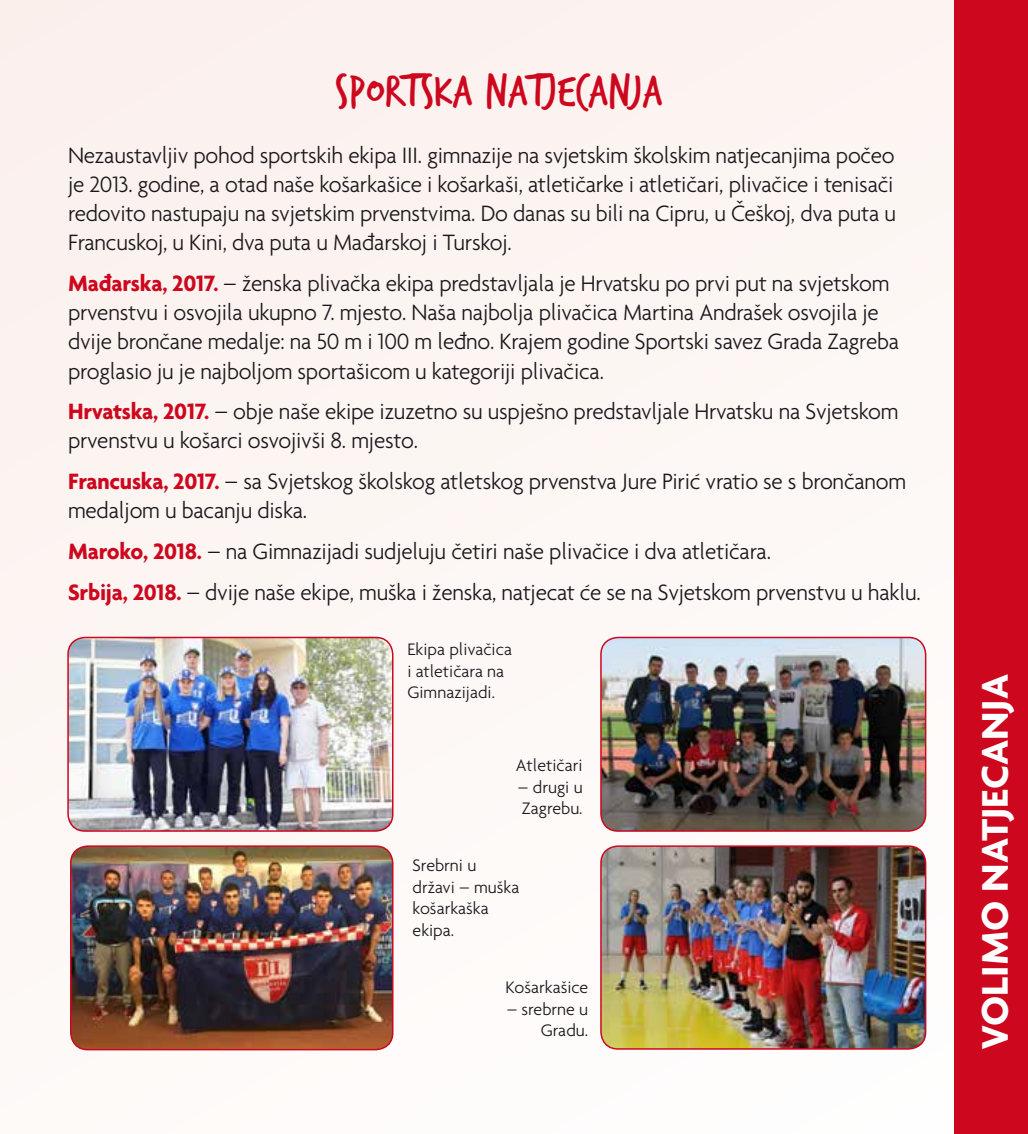
<style>
.page{position:relative;width:1028px;height:1134px;background:#fff}
.page>*{position:absolute;margin:0;border:0;box-sizing:border-box;transform-origin:0 0}
.t1{font:48px "Trash Hand";letter-spacing:.01em;color:#cd071e}
.t2{font:700 40px "Agenda";color:#fff}
.t3{font:300 24px/29.2px "Agenda";letter-spacing:-.01em;color:#1a171c}
.t4{font:300 18px/21.6px "Agenda";color:#1a171c}
.s1{font-weight:700;color:#cd071e}
</style>
<div class="page">
<div style="left:0;top:0;width:954px;height:1134px;background:#fcf5f3"></div>
<div style="left:954px;top:0;width:73px;height:1134px;background:#cd071e"></div>
<img style="left:71px;top:846px;width:322px;height:204px">
<div style="left:70px;top:845px;width:323px;height:205px;border:2px solid #cd071e;border-radius:17px"></div>
<img style="left:68px;top:637px;width:325px;height:194px">
<div style="left:67px;top:637px;width:326px;height:195px;border:2px solid #cd071e;border-radius:17px"></div>
<img style="left:601px;top:637px;width:324px;height:194px">
<div style="left:600px;top:637px;width:326px;height:195px;border:2px solid #cd071e;border-radius:17px"></div>
<img style="left:603px;top:846px;width:322px;height:201px">
<div style="left:600px;top:845px;width:326px;height:205px;border:2px solid #cd071e;border-radius:17px"></div>
<h1 class="t1" style="left:335px;top:68px;width:328px">SPORTSKA NATJECANJA</h1>
<p class="t3" style="left:68px;top:140px;width:829px;text-align:justify">Nezaustavljiv pohod sportskih ekipa III. gimnazije na svjetskim školskim natjecanjima počeo je 2013. godine, a otad naše košarkašice i košarkaši, atletičarke i atletičari, plivačice i tenisači redovito nastupaju na svjetskim prvenstvima. Do danas su bili na Cipru, u Češkoj, dva puta u Francuskoj, u Kini, dva puta u Mađarskoj i Turskoj.</p>
<p class="t3" style="left:68px;top:268px;width:832px"><span class="s1">Mađarska, 2017.</span> – ženska plivačka ekipa predstavljala je Hrvatsku po prvi put na svjetskom prvenstvu i osvojila ukupno 7. mjesto. Naša najbolja plivačica Martina Andrašek osvojila je dvije brončane medalje: na 50 m i 100 m leđno. Krajem godine Sportski savez Grada Zagreba proglasio ju je najboljom sportašicom u kategoriji plivačica.</p>
<p class="t3" style="left:68px;top:396px;width:832px"><span class="s1">Hrvatska, 2017.</span> – obje naše ekipe izuzetno su uspješno predstavljale Hrvatsku na Svjetskom prvenstvu u košarci osvojivši 8. mjesto.</p>
<p class="t3" style="left:68px;top:466px;width:839px"><span class="s1">Francuska, 2017.</span> – sa Svjetskog školskog atletskog prvenstva Jure Pirić vratio se s brončanom medaljom u bacanju diska.</p>
<p class="t3" style="left:68px;top:530px;width:854px;line-height:41.4px"><span class="s1">Maroko, 2018.</span> – na Gimnazijadi sudjeluju četiri naše plivačice i dva atletičara.<br><span class="s1">Srbija, 2018.</span> – dvije naše ekipe, muška i ženska, natjecat će se na Svjetskom prvenstvu u haklu.</p>
<p class="t4" style="left:407px;top:638px;width:106px">Ekipa plivačica i atletičara na<br>Gimnazijadi.</p>
<p class="t4" style="left:516px;top:754px;width:68px">Atletičari</p>
<p class="t4" style="left:518px;top:776px;width:66px">– drugi u<br>Zagrebu.</p>
<p class="t4" style="left:412px;top:854px;width:108px">Srebrni u državi – muška košarkaška ekipa.</p>
<p class="t4" style="left:505px;top:976px;width:84px">Košarkašice</p>
<p class="t4" style="left:506px;top:998px;width:83px;text-align:right">– srebrne u<br>Gradu.</p>
<h2 class="t2" style="left:970px;top:1049px;width:376px;rotate:-90deg">VOLIMO NATJECANJA</h2>
</div>
